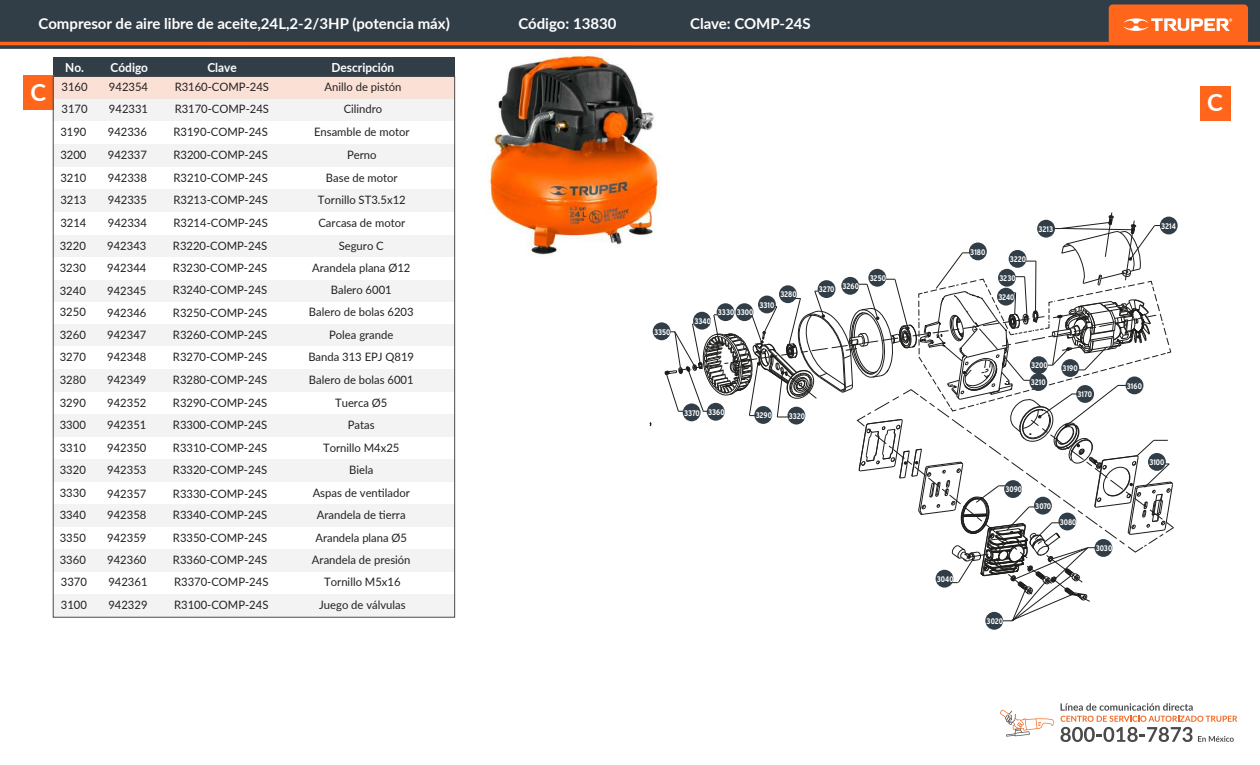
<style>
.page{position:relative;width:1260px;height:765px;background:#fff}
.page>*{position:absolute;margin:0;border:0;box-sizing:border-box;transform-origin:0 0}
.t1{font:700 23.75px "Lato";color:#fff}
.t2{font:700 15px "Lato";color:#fff}
.t3{font:700 12.5px "Lato";color:#fff;scale:.95 1}
.t4{font:11.62px/22.5px "Lato";color:#231f20}
.t5{font:700 8.12px/16.9px "Interstate Condensed";letter-spacing:-.01em;color:#fff}
</style>
<div class="page">
<svg style="left:662px;top:212px;width:512px;height:410px"></svg>
<div style="left:53px;top:145px;width:402px;height:22px;background:#f3f3f3"></div>
<div style="left:53px;top:189px;width:402px;height:23px;background:#f3f3f3"></div>
<div style="left:53px;top:76px;width:402px;height:23px;background:#fbe1d5"></div>
<div style="left:53px;top:99px;width:402px;height:22px;background:#f3f3f3"></div>
<div style="left:53px;top:595px;width:402px;height:22px;background:#f3f3f3"></div>
<div style="left:0;top:0;width:1260px;height:43px;background:#313e48"></div>
<div style="left:1109px;top:4px;width:139px;height:40px;background:#ff661c;border-radius:4px"></div>
<hr style="left:0;top:42px;width:1260px;height:3px;background:#ff661c">
<svg style="left:1124px;top:18px;width:108px;height:13px"></svg>
<svg style="left:0;top:45px;width:1260px;height:4px"></svg>
<svg style="left:1061px;top:703px;width:176px;height:39px"></svg>
<svg style="left:1000px;top:710px;width:54px;height:27px"></svg>
<div style="left:53px;top:549px;width:402px;height:23px;background:#f3f3f3"></div>
<div style="left:53px;top:235px;width:402px;height:22px;background:#f3f3f3"></div>
<div style="left:53px;top:280px;width:402px;height:22px;background:#f3f3f3"></div>
<div style="left:53px;top:324px;width:402px;height:23px;background:#f3f3f3"></div>
<div style="left:53px;top:346px;width:402px;height:23px;background:#fff"></div>
<div style="left:53px;top:369px;width:402px;height:23px;background:#f3f3f3"></div>
<div style="left:53px;top:414px;width:402px;height:23px;background:#f3f3f3"></div>
<div style="left:53px;top:459px;width:402px;height:23px;background:#f3f3f3"></div>
<div style="left:53px;top:505px;width:402px;height:22px;background:#f3f3f3"></div>
<div style="left:53px;top:57px;width:402px;height:20px;background:#313e48"></div>
<div style="left:23px;top:75px;width:31px;height:35px;background:#ff661c"></div>
<div style="left:1200px;top:86px;width:30px;height:35px;background:#ff661c"></div>
<img style="left:487px;top:51px;width:192px;height:210px">
<div style="left:1037px;top:220px;width:18px;height:18px;background:#313e48;border-radius:50%"></div>
<div style="left:1160px;top:217px;width:18px;height:17px;background:#313e48;border-radius:50%"></div>
<div style="left:969px;top:242px;width:18px;height:18px;background:#313e48;border-radius:50%"></div>
<div style="left:1148px;top:453px;width:18px;height:18px;background:#313e48;border-radius:50%"></div>
<div style="left:1126px;top:377px;width:17px;height:17px;background:#313e48;border-radius:50%"></div>
<div style="left:1076px;top:385px;width:18px;height:18px;background:#313e48;border-radius:50%"></div>
<div style="left:1061px;top:359px;width:18px;height:18px;background:#313e48;border-radius:50%"></div>
<div style="left:1030px;top:356px;width:18px;height:18px;background:#313e48;border-radius:50%"></div>
<div style="left:1029px;top:373px;width:18px;height:18px;background:#313e48;border-radius:50%"></div>
<div style="left:1009px;top:250px;width:17px;height:18px;background:#313e48;border-radius:50%"></div>
<div style="left:998px;top:269px;width:18px;height:18px;background:#313e48;border-radius:50%"></div>
<div style="left:997px;top:288px;width:18px;height:18px;background:#313e48;border-radius:50%"></div>
<div style="left:868px;top:269px;width:18px;height:18px;background:#313e48;border-radius:50%"></div>
<div style="left:841px;top:277px;width:18px;height:18px;background:#313e48;border-radius:50%"></div>
<div style="left:1004px;top:480px;width:18px;height:18px;background:#313e48;border-radius:50%"></div>
<div style="left:1034px;top:497px;width:18px;height:18px;background:#313e48;border-radius:50%"></div>
<div style="left:1058px;top:513px;width:18px;height:17px;background:#313e48;border-radius:50%"></div>
<div style="left:1095px;top:539px;width:17px;height:18px;background:#313e48;border-radius:50%"></div>
<div style="left:936px;top:570px;width:17px;height:18px;background:#313e48;border-radius:50%"></div>
<div style="left:985px;top:612px;width:18px;height:18px;background:#313e48;border-radius:50%"></div>
<div style="left:787px;top:407px;width:18px;height:18px;background:#313e48;border-radius:50%"></div>
<div style="left:754px;top:406px;width:18px;height:18px;background:#313e48;border-radius:50%"></div>
<div style="left:707px;top:403px;width:18px;height:18px;background:#313e48;border-radius:50%"></div>
<div style="left:683px;top:403px;width:18px;height:18px;background:#313e48;border-radius:50%"></div>
<div style="left:653px;top:322px;width:18px;height:18px;background:#313e48;border-radius:50%"></div>
<div style="left:693px;top:312px;width:18px;height:18px;background:#313e48;border-radius:50%"></div>
<div style="left:717px;top:303px;width:17px;height:18px;background:#313e48;border-radius:50%"></div>
<div style="left:736px;top:303px;width:17px;height:18px;background:#313e48;border-radius:50%"></div>
<div style="left:758px;top:296px;width:18px;height:17px;background:#313e48;border-radius:50%"></div>
<div style="left:779px;top:285px;width:18px;height:18px;background:#313e48;border-radius:50%"></div>
<div style="left:818px;top:280px;width:17px;height:18px;background:#313e48;border-radius:50%"></div>
<p class="t2" style="left:39px;top:12px;width:413px">Compresor de aire libre de aceite,24L,2-2/3HP (potencia máx)</p>
<p class="t2" style="left:518px;top:12px;width:100px">Código: 13830</p>
<p class="t2" style="left:690px;top:12px;width:122px">Clave: COMP-24S</p>
<h1 class="t1" style="left:30px;top:75px;width:17px">C</h1>
<p class="t3" style="left:65px;top:58px;width:89px">No. Código</p>
<p class="t3" style="left:207px;top:58px;width:32px">Clave</p>
<p class="t3" style="left:332px;top:58px;width:68px">Descripción</p>
<p class="t4" style="left:62px;top:75px;width:28px">3160<br>3170</p>
<p class="t4" style="left:109px;top:75px;width:41px">942354<br>942331</p>
<p class="t4" style="left:175px;top:75px;width:96px">R3160-COMP-24S<br>R3170-COMP-24S</p>
<p class="t4" style="left:325px;top:75px;width:78px;text-align:center">Anillo de pistón<br>Cilindro</p>
<p class="t4" style="left:60px;top:120px;width:28px;text-align:justify">3190<br>3200<br>3210<br>3213</p>
<p class="t4" style="left:60px;top:211px;width:28px">3214</p>
<p class="t4" style="left:108px;top:120px;width:41px;text-align:justify">942336<br>942337<br>942338<br>942335</p>
<p class="t4" style="left:108px;top:211px;width:41px">942334</p>
<p class="t4" style="left:174px;top:120px;width:96px;text-align:justify">R3190-COMP-24S R3200-COMP-24S R3210-COMP-24S R3213-COMP-24S</p>
<p class="t4" style="left:174px;top:211px;width:96px">R3214-COMP-24S</p>
<p class="t4" style="left:314px;top:120px;width:97px;text-align:center">Ensamble de motor<br>Perno<br>Base de motor<br>Tornillo ST3.5x12</p>
<p class="t4" style="left:318px;top:211px;width:88px">Carcasa de motor</p>
<p class="t4" style="left:60px;top:234px;width:28px">3220</p>
<p class="t4" style="left:107px;top:234px;width:41px">942343</p>
<p class="t4" style="left:173px;top:234px;width:96px;text-align:justify">R3220-COMP-24S R3230-COMP-24S R3240-COMP-24S</p>
<p class="t4" style="left:173px;top:323px;width:96px;text-align:justify">R3260-COMP-24S R3270-COMP-24S R3280-COMP-24S R3290-COMP-24S R3300-COMP-24S</p>
<p class="t4" style="left:173px;top:436px;width:96px">R3310-COMP-24S<br>R3320-COMP-24S</p>
<p class="t4" style="left:173px;top:503px;width:96px">R3340-COMP-24S</p>
<p class="t4" style="left:60px;top:256px;width:28px">3230</p>
<p class="t4" style="left:107px;top:256px;width:41px">942344</p>
<p class="t4" style="left:60px;top:279px;width:28px;text-align:justify">3240<br>3250<br>3260<br>3270<br>3280<br>3290<br>3300</p>
<p class="t4" style="left:60px;top:436px;width:28px;text-align:justify">3310<br>3320<br>3330<br>3340</p>
<p class="t4" style="left:107px;top:279px;width:41px;text-align:justify">942345<br>942346<br>942347<br>942348<br>942349<br>942352<br>942351</p>
<p class="t4" style="left:107px;top:436px;width:41px">942350<br>942353</p>
<p class="t4" style="left:107px;top:503px;width:41px">942358</p>
<p class="t4" style="left:173px;top:301px;width:96px">R3250-COMP-24S</p>
<p class="t4" style="left:107px;top:482px;width:41px">942357</p>
<p class="t4" style="left:173px;top:482px;width:96px">R3330-COMP-24S</p>
<p class="t4" style="left:312px;top:234px;width:100px;text-align:center">Seguro C<br>Arandela plana Ø12<br>Balero 6001</p>
<p class="t4" style="left:308px;top:323px;width:107px;text-align:center">Polea grande<br>Banda 313 EPJ Q819<br>Balero de bolas 6001<br>Tuerca Ø5<br>Patas</p>
<p class="t4" style="left:313px;top:436px;width:99px;text-align:center">Tornillo M4x25<br>Biela<br>Aspas de ventilador<br>Arandela de tierra</p>
<p class="t4" style="left:309px;top:301px;width:106px">Balero de bolas 6203</p>
<p class="t4" style="left:60px;top:526px;width:28px">3350</p>
<p class="t4" style="left:107px;top:526px;width:41px">942359</p>
<p class="t4" style="left:173px;top:526px;width:96px">R3350-COMP-24S</p>
<p class="t4" style="left:60px;top:548px;width:28px">3360</p>
<p class="t4" style="left:107px;top:548px;width:41px">942360</p>
<p class="t4" style="left:173px;top:548px;width:96px">R3360-COMP-24S</p>
<p class="t4" style="left:312px;top:526px;width:100px">Arandela plana Ø5<br>Arandela de presión</p>
<p class="t4" style="left:61px;top:570px;width:28px;line-height:23px">3370<br>3100</p>
<p class="t4" style="left:108px;top:570px;width:41px;line-height:23px">942361<br>942329</p>
<p class="t4" style="left:174px;top:570px;width:96px;line-height:23px">R3370-COMP-24S<br>R3100-COMP-24S</p>
<p class="t4" style="left:319px;top:570px;width:88px;line-height:23px;text-align:center">Tornillo M5x16<br>Juego de válvulas</p>
<p class="t5" style="left:654px;top:323px;width:18px">3350</p>
<p class="t5" style="left:780px;top:286px;width:18px">3280</p>
<p class="t5" style="left:759px;top:296px;width:16px">3310</p>
<p class="t5" style="left:718px;top:304px;width:37px">3330 3300</p>
<p class="t5" style="left:694px;top:313px;width:18px">3340</p>
<p class="t5" style="left:819px;top:281px;width:17px">3270</p>
<p class="t5" style="left:843px;top:278px;width:18px">3260</p>
<p class="t5" style="left:870px;top:270px;width:18px">3250</p>
<p class="t5" style="left:684px;top:404px;width:42px">3370 3360</p>
<p class="t5" style="left:756px;top:407px;width:18px">3290</p>
<p class="t5" style="left:789px;top:407px;width:18px">3320</p>
<h1 class="t1" style="left:1207px;top:85px;width:17px">C</h1>
<p class="t5" style="left:970px;top:243px;width:17px">3180</p>
<p class="t5" style="left:1010px;top:251px;width:18px">3220</p>
<p class="t5" style="left:999px;top:270px;width:18px">3230</p>
<p class="t5" style="left:998px;top:289px;width:18px">3240</p>
<p class="t5" style="left:1038px;top:221px;width:16px">3213</p>
<p class="t5" style="left:1161px;top:217px;width:16px">3214</p>
<p class="t5" style="left:937px;top:571px;width:18px">3040</p>
<p class="t5" style="left:1031px;top:357px;width:18px">3200<br>3210</p>
<p class="t5" style="left:1063px;top:360px;width:17px">3190</p>
<p class="t5" style="left:1078px;top:386px;width:16px">3170</p>
<p class="t5" style="left:1127px;top:377px;width:17px">3160</p>
<p class="t5" style="left:1005px;top:481px;width:18px">3090</p>
<p class="t5" style="left:1035px;top:498px;width:17px">3070</p>
<p class="t5" style="left:1060px;top:513px;width:18px">3080</p>
<p class="t5" style="left:1096px;top:540px;width:18px">3030</p>
<p class="t5" style="left:1149px;top:454px;width:17px">3100</p>
<p class="t5" style="left:987px;top:613px;width:18px">3020</p>
</div>
